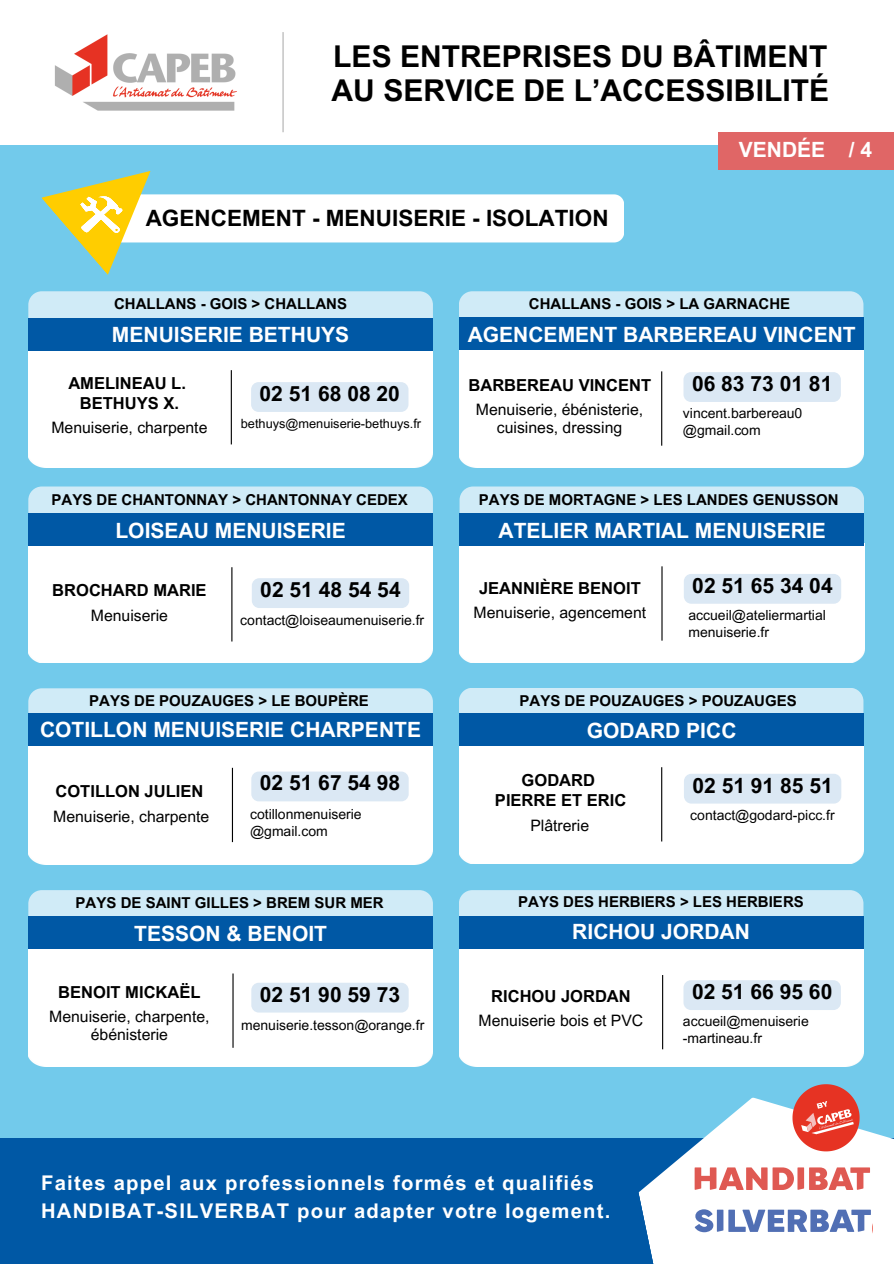
<style>
.page{position:relative;width:894px;height:1264px;background:#fff}
.page>*{position:absolute;margin:0;border:0;box-sizing:border-box;transform-origin:0 0}
.t1{font:700 30px/33.8px "Arial MT Pro";color:#000}
.t2{font:700 22.5px "Arial MT Pro";color:#000}
.t3{font:700 21px "Arial MT Pro";color:#fff}
.t4{font:700 21px "Arial MT Pro";color:#000}
.t5{font:700 20.25px/28.2px "Arial MT Pro";letter-spacing:.06em;color:#fff}
.t6{font:700 16.5px/20.2px "Arial MT Pro";color:#000;text-align:center}
.t7{font:15.75px/18px "Arial MT Pro";color:#000;text-align:center}
.t8{font:700 15px "Arial MT Pro";color:#000}
.t9{font:13.95px "Arial MT Pro";color:#000}
.t10{font:12.75px "Arial MT Pro";color:#000}
</style>
<div class="page">
<div style="left:0;top:145px;width:893px;height:1118px;background:#72caeb"></div>
<div style="left:28px;top:486px;width:405px;height:170px;background:#d0ebf7;border-radius:14px"></div>
<div style="left:29px;top:546px;width:403px;height:116px;background:#fff"></div>
<div style="left:29px;top:513px;width:403px;height:33px;background:#0058a5"></div>
<hr style="left:231px;top:567px;width:1px;height:74px;background:#000">
<div style="left:28px;top:688px;width:405px;height:170px;background:#d0ebf7;border-radius:14px"></div>
<div style="left:29px;top:746px;width:403px;height:118px;background:#fff"></div>
<div style="left:29px;top:713px;width:403px;height:33px;background:#0058a5"></div>
<hr style="left:232px;top:767px;width:1px;height:75px;background:#000">
<div style="left:28px;top:890px;width:405px;height:169px;background:#d0ebf7;border-radius:14px"></div>
<div style="left:29px;top:949px;width:403px;height:117px;background:#fff"></div>
<div style="left:29px;top:916px;width:403px;height:33px;background:#0058a5"></div>
<hr style="left:232px;top:973px;width:1px;height:74px;background:#000">
<div style="left:459px;top:486px;width:404px;height:170px;background:#d0ebf7;border-radius:14px"></div>
<div style="left:459px;top:546px;width:404px;height:116px;background:#fff"></div>
<div style="left:459px;top:513px;width:404px;height:33px;background:#0058a5"></div>
<hr style="left:661px;top:566px;width:1px;height:74px;background:#000">
<div style="left:458px;top:687px;width:405px;height:170px;background:#d0ebf7;border-radius:14px"></div>
<div style="left:459px;top:744px;width:404px;height:119px;background:#fff"></div>
<div style="left:459px;top:713px;width:403px;height:33px;background:#0058a5"></div>
<hr style="left:661px;top:767px;width:1px;height:74px;background:#000">
<div style="left:458px;top:291px;width:405px;height:170px;background:#d0ebf7;border-radius:14px"></div>
<div style="left:459px;top:348px;width:404px;height:119px;background:#fff"></div>
<div style="left:459px;top:317px;width:403px;height:32px;background:#0058a5"></div>
<hr style="left:661px;top:371px;width:1px;height:74px;background:#000">
<div style="left:28px;top:291px;width:405px;height:170px;background:#d0ebf7;border-radius:14px"></div>
<div style="left:29px;top:350px;width:403px;height:117px;background:#fff"></div>
<div style="left:29px;top:318px;width:403px;height:32px;background:#0058a5"></div>
<hr style="left:231px;top:370px;width:1px;height:74px;background:#000">
<img style="left:55px;top:34px;width:182px;height:77px">
<hr style="left:282px;top:32px;width:1px;height:100px;background:#b0b0b0">
<div style="left:0;top:1138px;width:893px;height:125px;background:#0058a5"></div>
<svg style="left:638px;top:1084px;width:255px;height:179px"></svg>
<div style="left:95px;top:194px;width:529px;height:48px;background:#fff;border-radius:10px"></div>
<svg style="left:41px;top:171px;width:109px;height:104px"></svg>
<div style="left:683px;top:372px;width:157px;height:30px;background:#dbe8f4;border-radius:7px"></div>
<div style="left:683px;top:574px;width:158px;height:29px;background:#dbe8f4;border-radius:7px"></div>
<div style="left:683px;top:773px;width:158px;height:30px;background:#dbe8f4;border-radius:7px"></div>
<div style="left:251px;top:771px;width:157px;height:30px;background:#dbe8f4;border-radius:7px"></div>
<div style="left:251px;top:982px;width:157px;height:30px;background:#dbe8f4;border-radius:7px"></div>
<div style="left:251px;top:382px;width:157px;height:30px;background:#dbe8f4;border-radius:7px"></div>
<div style="left:252px;top:578px;width:157px;height:30px;background:#dbe8f4;border-radius:7px"></div>
<div style="left:458px;top:890px;width:405px;height:169px;background:#d0ebf7;border-radius:14px"></div>
<div style="left:459px;top:946px;width:404px;height:120px;background:#fff"></div>
<div style="left:459px;top:916px;width:403px;height:32px;background:#0058a5"></div>
<hr style="left:662px;top:975px;width:1px;height:74px;background:#000">
<div style="left:683px;top:980px;width:157px;height:30px;background:#dbe8f4;border-radius:7px"></div>
<div style="left:718px;top:132px;width:175px;height:38px;background:#e06666"></div>
<h5 class="t1" style="left:331px;top:43px;width:499px">LES ENTREPRISES DU BÂTIMENT<br>AU SERVICE DE L’ACCESSIBILITÉ</h5>
<h5 class="t2" style="left:146px;top:209px;width:464px">AGENCEMENT - MENUISERIE - ISOLATION</h5>
<h3 class="t3" style="left:738px;top:142px;width:88px">VENDÉE</h3>
<p class="t3" style="left:848px;top:142px;width:25px">/ 4</p>
<h5 class="t8" style="left:114px;top:298px;width:234px">CHALLANS - GOIS &gt; CHALLANS</h5>
<h6 class="t8" style="left:528px;top:298px;width:263px">CHALLANS - GOIS &gt; LA GARNACHE</h6>
<h6 class="t3" style="left:112px;top:327px;width:239px">MENUISERIE BETHUYS</h6>
<h6 class="t3" style="left:467px;top:326px;width:389px">AGENCEMENT BARBEREAU VINCENT</h6>
<h5 class="t6" style="left:68px;top:375px;width:119px">AMELINEAU L.<br>BETHUYS X.</h5>
<h5 class="t7" style="left:51px;top:420px;width:157px">Menuiserie, charpente</h5>
<h6 class="t4" style="left:259px;top:386px;width:142px">02 51 68 08 20</h6>
<p class="t10" style="left:241px;top:418px;width:182px">bethuys@menuiserie-bethuys.fr</p>
<p class="t6" style="left:468px;top:377px;width:184px">BARBEREAU VINCENT</p>
<h5 class="t7" style="left:476px;top:402px;width:169px">Menuiserie, ébénisterie, cuisines, dressing</h5>
<p class="t4" style="left:691px;top:376px;width:142px">06 83 73 01 81</p>
<h6 class="t9" style="left:682px;top:408px;width:121px">vincent.barbereau0</h6>
<h5 class="t9" style="left:682px;top:425px;width:79px">@gmail.com</h5>
<h2 class="t8" style="left:51px;top:494px;width:358px">PAYS DE CHANTONNAY &gt; CHANTONNAY CEDEX</h2>
<h3 class="t8" style="left:478px;top:494px;width:361px">PAYS DE MORTAGNE &gt; LES LANDES GENUSSON</h3>
<p class="t3" style="left:115px;top:522px;width:232px">LOISEAU MENUISERIE</p>
<h3 class="t3" style="left:498px;top:522px;width:329px">ATELIER MARTIAL MENUISERIE</h3>
<h2 class="t6" style="left:52px;top:582px;width:156px">BROCHARD MARIE</h2>
<h5 class="t4" style="left:260px;top:582px;width:142px">02 51 48 54 54</h5>
<h3 class="t6" style="left:479px;top:580px;width:163px">JEANNIÈRE BENOIT</h3>
<h2 class="t4" style="left:692px;top:577px;width:142px">02 51 65 34 04</h2>
<h2 class="t7" style="left:91px;top:608px;width:79px">Menuiserie</h2>
<h2 class="t9" style="left:240px;top:614px;width:185px">contact@loiseaumenuiserie.fr</h2>
<h3 class="t7" style="left:473px;top:606px;width:174px">Menuiserie, agencement</h3>
<h2 class="t9" style="left:688px;top:609px;width:139px">accueil@ateliermartial</h2>
<h5 class="t9" style="left:688px;top:626px;width:82px">menuiserie.fr</h5>
<h5 class="t8" style="left:89px;top:695px;width:281px">PAYS DE POUZAUGES &gt; LE BOUPÈRE</h5>
<p class="t8" style="left:519px;top:694px;width:279px">PAYS DE POUZAUGES &gt; POUZAUGES</p>
<h3 class="t3" style="left:40px;top:722px;width:382px">COTILLON MENUISERIE CHARPENTE</h3>
<p class="t3" style="left:586px;top:722px;width:151px">GODARD PICC</p>
<h5 class="t6" style="left:55px;top:783px;width:149px">COTILLON JULIEN</h5>
<h6 class="t7" style="left:53px;top:809px;width:157px">Menuiserie, charpente</h6>
<p class="t6" style="left:495px;top:772px;width:133px">GODARD<br>PIERRE ET ERIC</p>
<p class="t4" style="left:260px;top:775px;width:142px">02 51 67 54 98</p>
<h5 class="t4" style="left:692px;top:777px;width:142px">02 51 91 85 51</h5>
<p class="t9" style="left:250px;top:808px;width:113px">cotillonmenuiserie</p>
<p class="t9" style="left:250px;top:825px;width:79px">@gmail.com</p>
<p class="t9" style="left:690px;top:810px;width:146px">contact@godard-picc.fr</p>
<p class="t7" style="left:530px;top:818px;width:60px">Plâtrerie</p>
<p class="t8" style="left:76px;top:896px;width:309px">PAYS DE SAINT GILLES &gt; BREM SUR MER</p>
<p class="t3" style="left:134px;top:925px;width:194px">TESSON &amp; BENOIT</p>
<h6 class="t6" style="left:58px;top:984px;width:144px">BENOIT MICKAËL</h6>
<p class="t7" style="left:49px;top:1009px;width:162px">Menuiserie, charpente, ébénisterie</p>
<h3 class="t4" style="left:260px;top:986px;width:142px">02 51 90 59 73</h3>
<h5 class="t9" style="left:241px;top:1019px;width:185px">menuiserie.tesson@orange.fr</h5>
<p class="t8" style="left:518px;top:896px;width:287px">PAYS DES HERBIERS &gt; LES HERBIERS</p>
<p class="t3" style="left:572px;top:924px;width:179px">RICHOU JORDAN</p>
<p class="t6" style="left:491px;top:988px;width:141px">RICHOU JORDAN</p>
<h5 class="t7" style="left:478px;top:1013px;width:166px">Menuiserie bois et PVC</h5>
<h2 class="t4" style="left:691px;top:983px;width:142px">02 51 66 95 60</h2>
<h5 class="t9" style="left:682px;top:1016px;width:127px">accueil@menuiserie</h5>
<h6 class="t9" style="left:682px;top:1032px;width:81px">-martineau.fr</h6>
<p class="t5" style="left:41px;top:1171px;width:570px">Faites appel aux professionnels formés et qualifiés<br>HANDIBAT-SILVERBAT pour adapter votre logement.</p>
</div>
